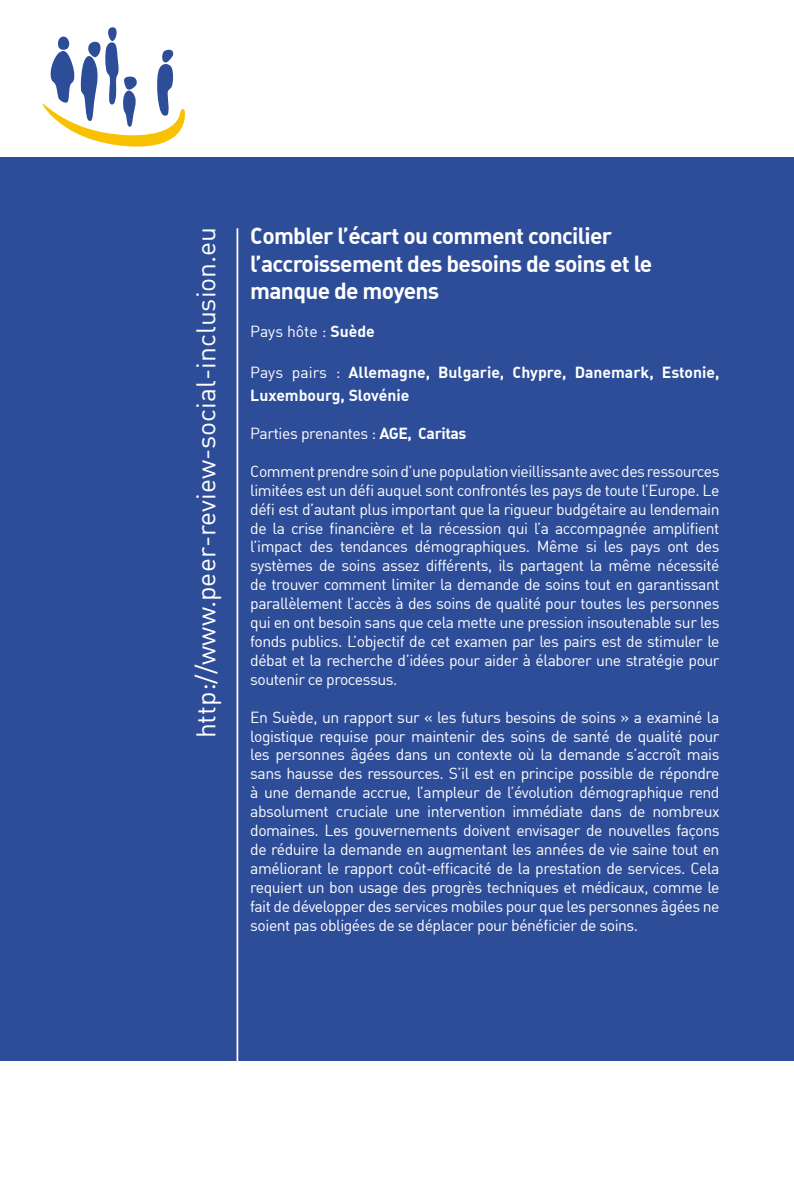
<style>
.page{position:relative;width:794px;height:1191px;background:#fff}
.page>*{position:absolute;margin:0;border:0;box-sizing:border-box;transform-origin:0 0}
.t1{font:26.43px "DIN Regular Alternate";color:#fff}
.t2{font:22.75px/27.3px "DIN Bold Alternate";letter-spacing:-.03em;color:#fff}
.t3{font:15.75px/18.9px "DIN Regular Alternate";letter-spacing:-.03em;color:#fff;text-align:justify}
.t4{font:15.75px/22.8px "DIN Bold Alternate";color:#fff}
.t5{font:15.75px "DIN Regular Alternate";color:#fff}
.s1{font-family:"DIN Bold Alternate"}
.s2{font-family:"DIN Regular Alternate"}
.s3{font-family:"DINCE Bold Alternate"}
</style>
<div class="page">
<svg style="left:42px;top:27px;width:143px;height:120px"></svg>
<div style="left:0;top:157px;width:794px;height:903px;background:#2e4d99"></div>
<hr style="left:236px;top:228px;width:2px;height:843px;background:#fff">
<h1 class="t1" style="left:189px;top:738px;width:513px;rotate:-90deg">http://www.peer-review-social-inclusion.eu</h1>
<h2 class="t2" style="left:250px;top:222px;width:404px">Combler l’écart ou comment concilier l’accroissement des besoins de soins et le manque de moyens</h2>
<p class="t5" style="left:250px;top:321px;width:126px">Pays hôte : <span class="s1">Suède</span></p>
<p class="t4" style="left:250px;top:361px;width:471px"><span class="s2">Pays pairs :</span> Allemagne, Bulgarie, Chypre, Danemark, Estonie,<br>Luxembourg, Slovénie</p>
<p class="t3" style="left:250px;top:423px;width:218px">Parties prenantes : <span class="s3">AGE, Caritas</span></p>
<p class="t3" style="left:250px;top:461px;width:471px">Comment prendre soin d’une population vieillissante avec des ressources limitées est un défi auquel sont confrontés les pays de toute l’Europe. Le défi est d’autant plus important que la rigueur budgétaire au lendemain de la crise financière et la récession qui l’a accompagnée amplifient l’impact des tendances démographiques. Même si les pays ont des systèmes de soins assez différents, ils partagent la même nécessité de trouver comment limiter la demande de soins tout en garantissant parallèlement l’accès à des soins de qualité pour toutes les personnes qui en ont besoin sans que cela mette une pression insoutenable sur les fonds publics. L’objectif de cet examen par les pairs est de stimuler le débat et la recherche d’idées pour aider à élaborer une stratégie pour soutenir ce processus.</p>
<p class="t3" style="left:250px;top:707px;width:471px">En Suède, un rapport sur « les futurs besoins de soins » a examiné la logistique requise pour maintenir des soins de santé de qualité pour les personnes âgées dans un contexte où la demande s’accroît mais sans hausse des ressources. S’il est en principe possible de répondre à une demande accrue, l’ampleur de l’évolution démographique rend absolument cruciale une intervention immédiate dans de nombreux domaines. Les gouvernements doivent envisager de nouvelles façons de réduire la demande en augmentant les années de vie saine tout en améliorant le rapport coût-efficacité de la prestation de services. Cela requiert un bon usage des progrès techniques et médicaux, comme le fait de développer des services mobiles pour que les personnes âgées ne soient pas obligées de se déplacer pour bénéficier de soins.</p>
</div>
